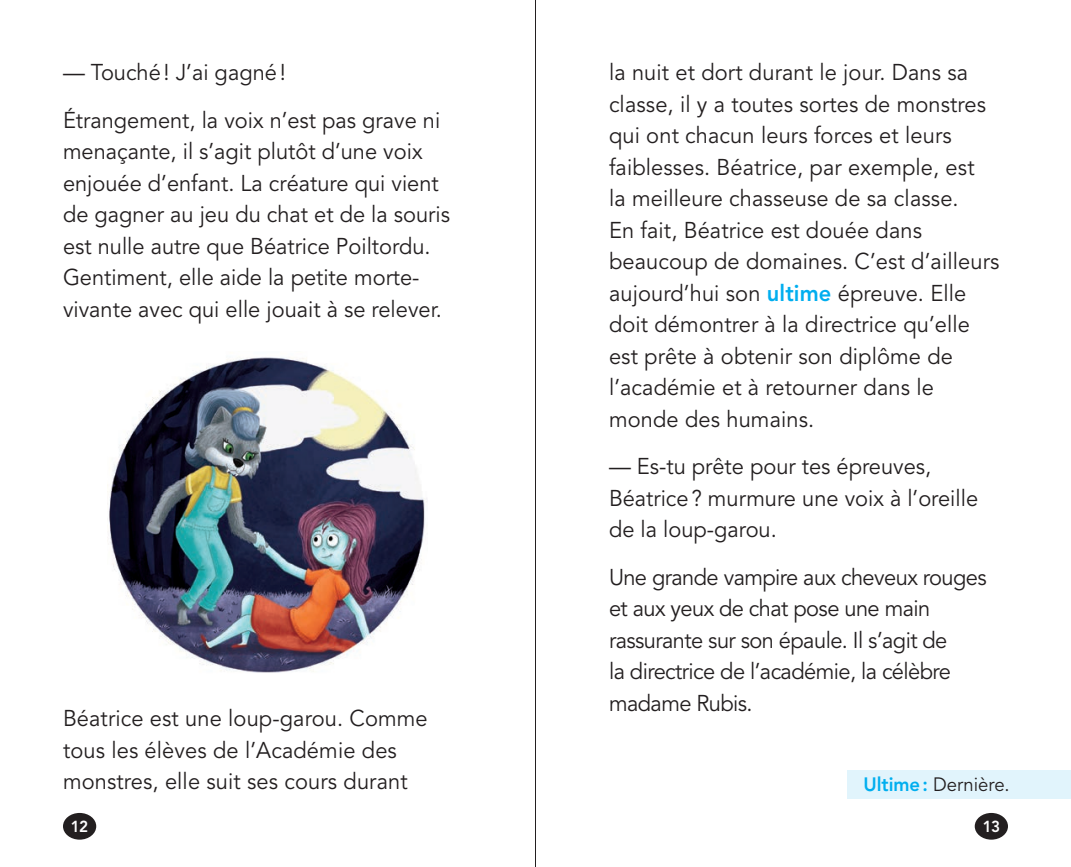
<style>
.page{position:relative;width:1071px;height:867px;background:#fff}
.page>*{position:absolute;margin:0;border:0;box-sizing:border-box;transform-origin:0 0}
.t1{font:22.75px/31.5px "Avenir";color:#231f20;scale:.96 1}
.t2{font:22.75px/31.5px "Avenir";letter-spacing:-.025em;color:#231f20;scale:.96 1}
.t3{font:19.25px "Avenir";color:#231f20;scale:.96 1}
.t4{font:800 15.92px "Avenir";color:#fff;scale:.96 1}
.s1{font-weight:800;color:#00aeef}
</style>
<div class="page">
<div style="left:63px;top:813px;width:33px;height:27px;background:#231f20;border-radius:50%"></div>
<img style="left:109px;top:357px;width:318px;height:316px">
<div style="left:975px;top:813px;width:33px;height:27px;background:#231f20;border-radius:50%"></div>
<div style="left:848px;top:770px;width:223px;height:28px;background:#e1f4fc"></div>
<hr style="left:535px;top:0;width:1px;height:867px;background:#231f20">
<p class="t1" style="left:63px;top:50px;width:395px;line-height:47.2px">— Touché! J’ai gagné!<br>Étrangement, la voix n’est pas grave ni</p>
<p class="t1" style="left:63px;top:136px;width:405px">menaçante, il s’agit plutôt d’une voix enjouée d’enfant. La créature qui vient de gagner au jeu du chat et de la souris est nulle autre que Béatrice Poiltordu.<br>Gentiment, elle aide la petite morte&shy;vivante avec qui elle jouait à se relever.</p>
<p class="t1" style="left:63px;top:703px;width:381px">Béatrice est une loup-garou. Comme tous les élèves de l’Académie des monstres, elle suit ses cours durant</p>
<p class="t4" style="left:71px;top:817px;width:20px">12</p>
<p class="t1" style="left:609px;top:57px;width:408px">la nuit et dort durant le jour. Dans sa classe, il y a toutes sortes de monstres qui ont chacun leurs forces et leurs faiblesses. Béatrice, par exemple, est<br>la meilleure chasseuse de sa classe.<br>En fait, Béatrice est douée dans beaucoup de domaines. C’est d’ailleurs aujourd’hui son <span class="s1">ultime</span> épreuve. Elle doit démontrer à la directrice qu’elle est prête à obtenir son diplôme de l’académie et à retourner dans le monde des humains.</p>
<p class="t1" style="left:609px;top:451px;width:386px">— Es-tu prête pour tes épreuves,<br>Béatrice? murmure une voix à l’oreille de la loup-garou.</p>
<p class="t2" style="left:609px;top:562px;width:395px">Une grande vampire aux cheveux rouges et aux yeux de chat pose une main rassurante sur son épaule. Il s’agit de<br>la directrice de l’académie, la célèbre madame Rubis.</p>
<p class="t3" style="left:863px;top:774px;width:154px"><span class="s1">Ultime:</span> Dernière.</p>
<p class="t4" style="left:983px;top:817px;width:20px">13</p>
</div>
